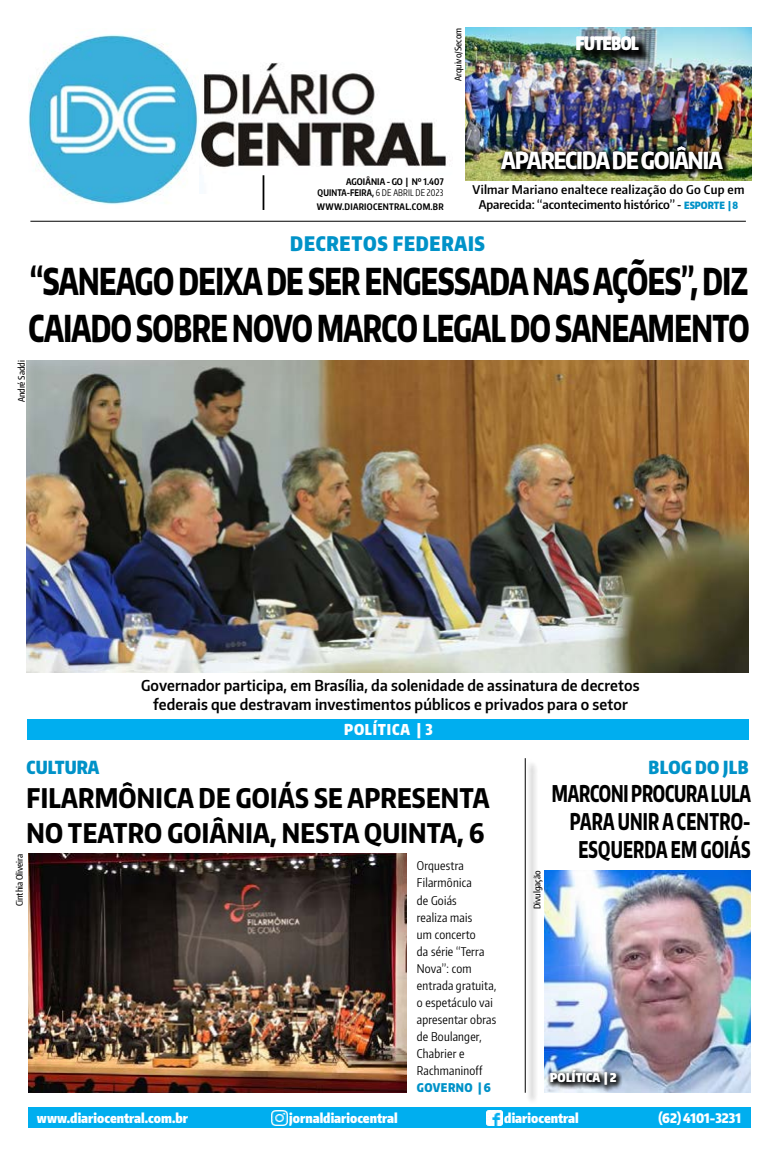
<style>
.page{position:relative;width:780px;height:1163px;background:#fff}
.page>*{position:absolute;margin:0;border:0;box-sizing:border-box;transform-origin:0 0}
.t1{font:800 37px/47px "Encode Sans Narrow";letter-spacing:-.02em;color:#000;scale:.75 1}
.t2{font:800 27px/35px "Encode Sans Compressed";letter-spacing:.01em;color:#000}
.t3{font:800 23.2px "Encode Sans Compressed";letter-spacing:-.03em;color:#fff}
.t4{font:800 23.1px/27.6px "Encode Sans Compressed";letter-spacing:.01em;color:#000;text-align:right;scale:.8 1}
.t5{font:900 20px "Encode Sans Compressed";letter-spacing:.04em;color:#0092c8}
.t6{font:900 18px "Encode Sans Compressed";letter-spacing:.005em;color:#0092c8}
.t7{font:900 18px "Encode Sans Compressed";letter-spacing:-.02em;color:#fff;scale:.88 1}
.t8{font:600 15px/19px "Encode Sans Narrow";letter-spacing:.01em;color:#000;text-align:center;scale:.96 1}
.t9{font:900 15px "Encode Sans Compressed";letter-spacing:.05em;color:#fff}
.t10{font:900 13.2px "Encode Sans Compressed";color:#fff}
.t11{font:12px/17px "Encode Sans Compressed";letter-spacing:.02em;color:#000}
.t12{font:600 12px/15px "Encode Sans Compressed";letter-spacing:.015em;color:#000;text-align:center;scale:1.11 1}
.t13{font:900 12px "Encode Sans Compressed";letter-spacing:.02em;color:#fff}
.t14{font:700 9.1px/11.4px "Encode Sans Compressed";letter-spacing:.01em;color:#000;text-align:right}
.t15{font:500 9px "Encode Sans Compressed";color:#000}
.t16{font:700 9px "Encode Sans Compressed";letter-spacing:.03em;color:#000}
.s1{font-weight:400}
.s2{font-weight:900;font-size:10px;color:#0092c8}
.s3{font-weight:900;color:#0092c8}
</style>
<div class="page">
<img style="left:198px;top:63px;width:249px;height:131px">
<img style="left:28px;top:34px;width:170px;height:171px">
<hr style="left:262px;top:175px;width:2px;height:35px;background:#000">
<div style="left:28px;top:1107px;width:723px;height:21px;background:#00aeef"></div>
<img style="left:272px;top:1110px;width:15px;height:15px">
<img style="left:486px;top:1110px;width:16px;height:15px">
<hr style="left:30px;top:221px;width:715px;height:1px;background:#000">
<img style="left:27px;top:360px;width:722px;height:312px">
<div style="left:27px;top:719px;width:722px;height:20px;background:#00aeef"></div>
<img style="left:544px;top:870px;width:206px;height:222px">
<svg style="left:547px;top:1066px;width:77px;height:26px;background:#848d97"></svg>
<div style="left:526px;top:759px;width:12px;height:345px;background:#eee"></div>
<hr style="left:524px;top:758px;width:1px;height:334px;background:#000">
<img style="left:465px;top:28px;width:286px;height:152px">
<img style="left:28px;top:853px;width:378px;height:239px">
<img style="left:498px;top:143px;width:232px;height:33px">
<div style="left:578px;top:39px;width:72px;height:23px;background:#000;opacity:.75"></div>
<p class="t15" style="left:452px;top:81px;width:55px;rotate:-90deg">Arquivo/Secom</p>
<p class="t7" style="left:576px;top:31px;width:73px">FUTEBOL</p>
<p class="t14" style="left:317px;top:175px;width:127px">AGOIÂNIA - GO | Nº 1.407<br>QUINTA-FEIRA, <span class="s1">6 DE ABRIL DE 2023</span></p>
<p class="t16" style="left:317px;top:201px;width:128px">WWW.DIARIOCENTRAL.COM.BR</p>
<p class="t3" style="left:501px;top:145px;width:223px">APARECIDA DE GOIÂNIA</p>
<p class="t12" style="left:472px;top:181px;width:246px">Vilmar Mariano enaltece realização do Go Cup em<br>Aparecida: “acontecimento histórico” - <span class="s2">ESPORTE | 8</span></p>
<p class="t5" style="left:290px;top:231px;width:196px">DECRETOS FEDERAIS</p>
<p class="t1" style="left:29px;top:257px;width:962px">“SANEAGO DEIXA DE SER ENGESSADA NAS AÇÕES”, DIZ<br>CAIADO SOBRE NOVO MARCO LEGAL DO SANEAMENTO</p>
<p class="t15" style="left:16px;top:402px;width:43px;rotate:-90deg">André Saddi</p>
<p class="t8" style="left:141px;top:675px;width:520px">Governador participa, em Brasília, da solenidade de assinatura de decretos federais que destravam investimentos públicos e privados para o setor</p>
<p class="t9" style="left:344px;top:719px;width:90px">POLÍTICA | 3</p>
<p class="t6" style="left:27px;top:755px;width:74px">CULTURA</p>
<p class="t2" style="left:27px;top:779px;width:464px">FILARMÔNICA DE GOIÁS SE APRESENTA<br>NO TEATRO GOIÂNIA, NESTA QUINTA, 6</p>
<p class="t15" style="left:14px;top:906px;width:54px;rotate:-90deg">Cinthia Oliveira</p>
<p class="t11" style="left:417px;top:857px;width:81px">Orquestra<br>Filarmônica<br>de Goiás<br>realiza mais<br>um concerto<br>da série “Terra<br>Nova”: com entrada gratuita, o espetáculo vai apresentar obras de Boulanger,<br>Chabrier e<br>Rachmaninoff<br><span class="s3">GOVERNO | 6</span></p>
<p class="t15" style="left:531px;top:909px;width:40px;rotate:-90deg">Divulgação</p>
<p class="t6" style="left:648px;top:755px;width:101px">BLOG DO JLB</p>
<p class="t4" style="left:552px;top:779px;width:250px">MARCONI PROCURA LULA<br>PARA UNIR A CENTRO-<br>ESQUERDA EM GOIÁS</p>
<p class="t13" style="left:550px;top:1069px;width:68px">POLÍTICA | 2</p>
<p class="t10" style="left:37px;top:1108px;width:152px">WWW.DIARIOCENTRAL.COM.BR</p>
<p class="t10" style="left:289px;top:1109px;width:110px">JORNALDIARIOCENTRAL</p>
<p class="t10" style="left:504px;top:1108px;width:76px">DIARIOCENTRAL</p>
<p class="t10" style="left:658px;top:1108px;width:84px">(62) 4101-3231</p>
</div>
